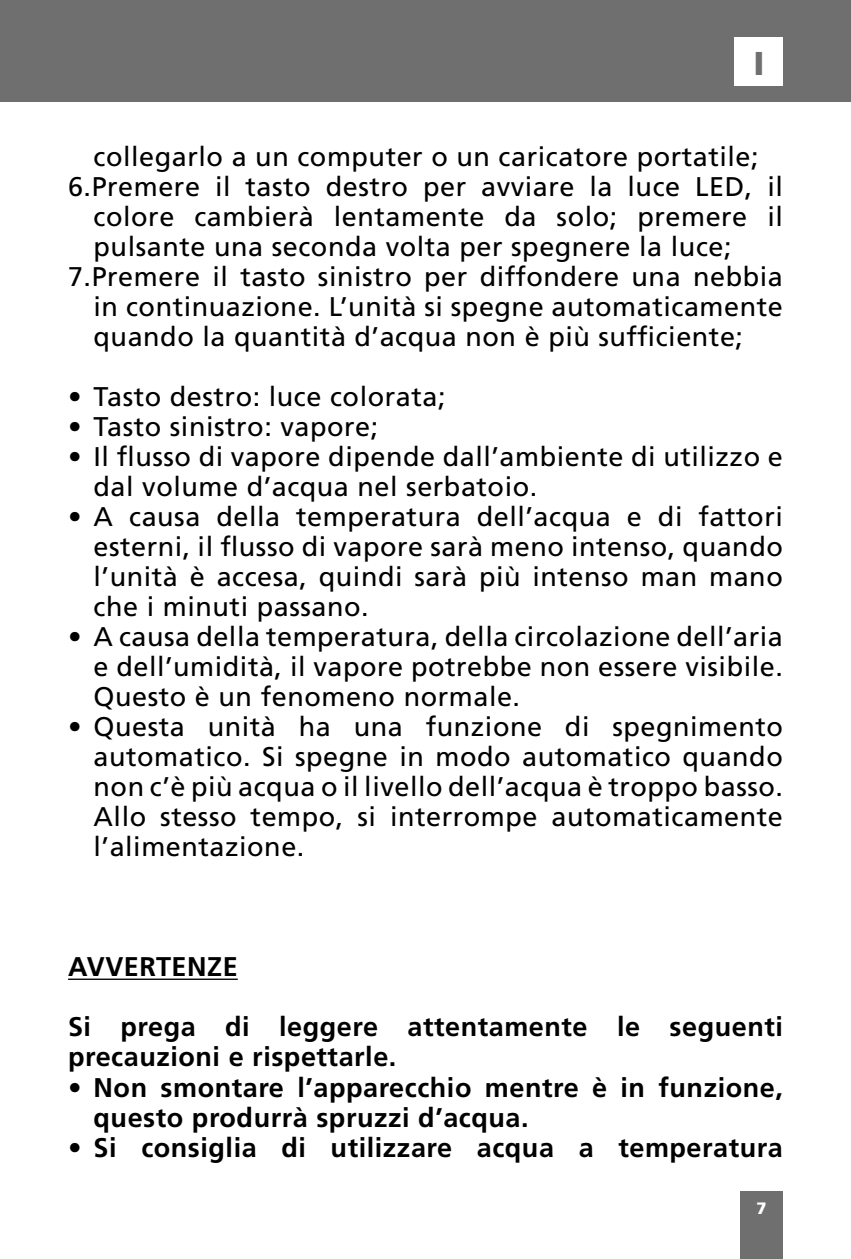
<style>
.page{position:relative;width:851px;height:1259px;background:#fff}
.page>*{position:absolute;margin:0;border:0;box-sizing:border-box;transform-origin:0 0}
.t1{font:900 33px "Frutiger LT Std";color:#706f6f}
.t2{font:27px/30px "Frutiger LT Std";letter-spacing:.02em;color:#000;text-align:justify}
.t3{font:700 27px/30px "Frutiger LT Std";letter-spacing:.02em;color:#000}
.t4{font:900 16.5px "Frutiger LT Std";color:#fff}
</style>
<div class="page">
<div style="left:0;top:0;width:850px;height:102px;background:#706f6f"></div>
<div style="left:740px;top:1191px;width:42px;height:68px;background:#706f6f"></div>
<div style="left:734px;top:37px;width:48px;height:48px;background:#fff"></div>
<hr style="left:68px;top:978px;width:170px;height:2px;background:#000">
<p class="t1" style="left:753px;top:43px;width:13px">I</p>
<p class="t2" style="left:94px;top:142px;width:666px">collegarlo a un computer o un caricatore portatile;</p>
<p class="t2" style="left:68px;top:172px;width:716px">6.Premere il tasto destro per avviare la luce LED, il</p>
<p class="t2" style="left:94px;top:202px;width:690px">colore cambierà lentamente da solo; premere il</p>
<p class="t2" style="left:94px;top:232px;width:639px">pulsante una seconda volta per spegnere la luce;</p>
<p class="t2" style="left:68px;top:262px;width:716px">7.Premere il tasto sinistro per diffondere una nebbia</p>
<p class="t2" style="left:94px;top:292px;width:690px">in continuazione. L’unità si spegne automaticamente</p>
<p class="t2" style="left:94px;top:322px;width:651px">quando la quantità d’acqua non è più sufficiente;</p>
<p class="t2" style="left:68px;top:382px;width:379px">• Tasto destro: luce colorata;</p>
<p class="t2" style="left:68px;top:412px;width:311px">• Tasto sinistro: vapore;</p>
<p class="t2" style="left:94px;top:442px;width:690px;text-indent:-26px">• Il flusso di vapore dipende dall’ambiente di utilizzo e dal volume d’acqua nel serbatoio.</p>
<p class="t2" style="left:94px;top:502px;width:690px;text-indent:-26px">• A causa della temperatura dell’acqua e di fattori esterni, il flusso di vapore sarà meno intenso, quando l’unità è accesa, quindi sarà più intenso man mano che i minuti passano.</p>
<p class="t2" style="left:94px;top:622px;width:690px;text-indent:-26px">• A causa della temperatura, della circolazione dell’aria e dell’umidità, il vapore potrebbe non essere visibile.<br>Questo è un fenomeno normale.</p>
<p class="t2" style="left:94px;top:712px;width:690px;text-indent:-26px">• Questa unità ha una funzione di spegnimento automatico. Si spegne in modo automatico quando non c’è più acqua o il livello dell’acqua è troppo basso.<br>Allo stesso tempo, si interrompe automaticamente l’alimentazione.</p>
<p class="t3" style="left:68px;top:952px;width:171px">AVVERTENZE</p>
<p class="t3" style="left:68px;top:1012px;width:716px">Si prega di leggere attentamente le seguenti precauzioni e rispettarle.</p>
<p class="t3" style="left:94px;top:1072px;width:690px;text-indent:-26px">• Non smontare l’apparecchio mentre è in funzione, questo produrrà spruzzi d’acqua.</p>
<p class="t3" style="left:68px;top:1132px;width:716px">• Si consiglia di utilizzare acqua a temperatura</p>
<p class="t4" style="left:756px;top:1198px;width:12px">7</p>
</div>
